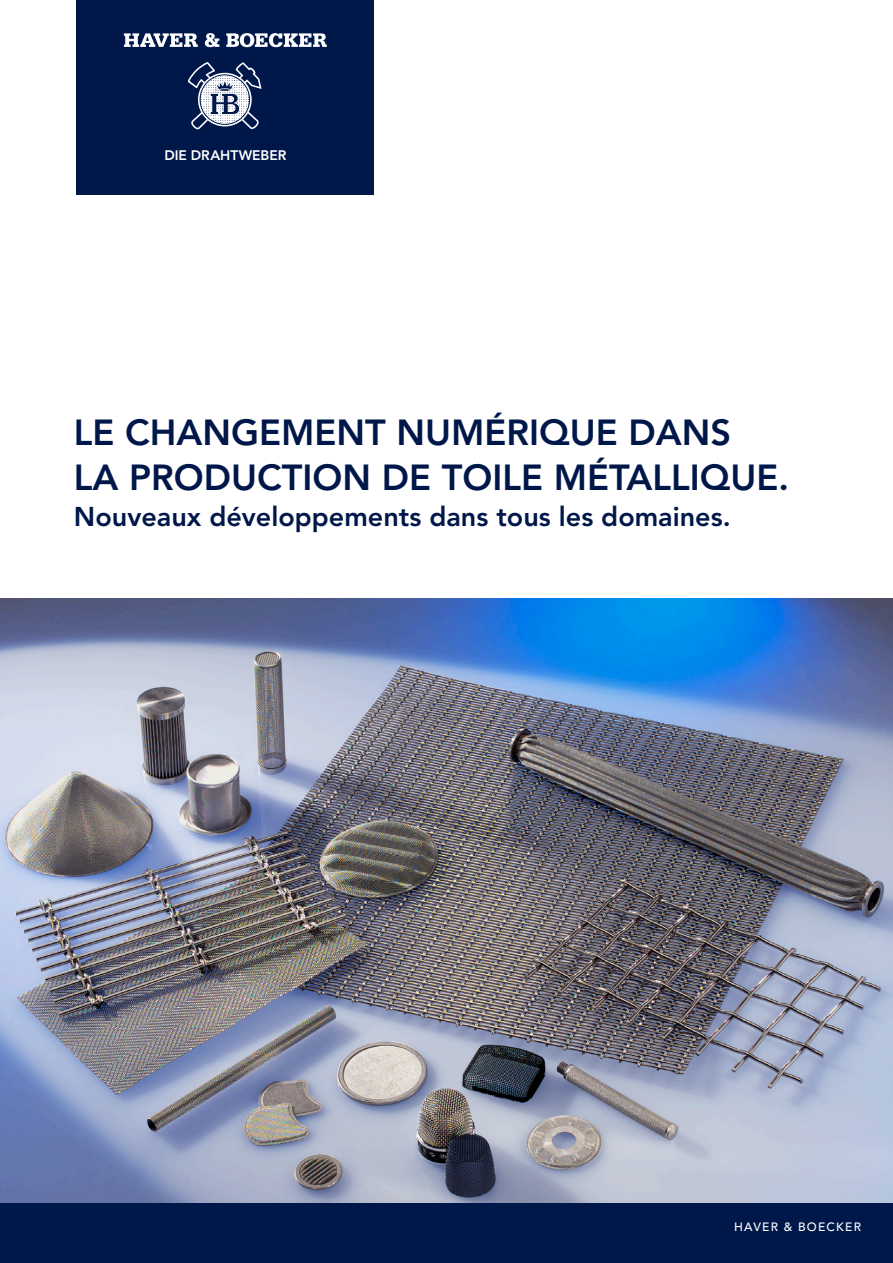
<style>
.page{position:relative;width:893px;height:1263px;background:#fff}
.page>*{position:absolute;margin:0;border:0;box-sizing:border-box;transform-origin:0 0}
.t1{font:800 36px/45px "Avenir LT Std";color:#00174a}
.t2{font:800 27px "Avenir LT Std";color:#00174a}
.t3{font:800 13.8px "Avenir LT Std";letter-spacing:-.005em;color:#fff}
.t4{font:500 12px "Avenir LT Std";letter-spacing:.1em;color:#fff}
</style>
<div class="page">
<img style="left:0;top:598px;width:893px;height:605px">
<div style="left:77px;top:0;width:297px;height:195px;background:#00174a"></div>
<svg style="left:188px;top:62px;width:74px;height:68px"></svg>
<svg style="left:124px;top:33px;width:74px;height:14px"></svg>
<svg style="left:205px;top:33px;width:14px;height:14px"></svg>
<svg style="left:226px;top:33px;width:101px;height:14px"></svg>
<div style="left:0;top:1203px;width:893px;height:60px;background:#00174a"></div>
<p class="t3" style="left:164px;top:147px;width:124px">DIE DRAHTWEBER</p>
<p class="t1" style="left:74px;top:410px;width:717px">LE CHANGEMENT NUMÉRIQUE DANS<br>LA PRODUCTION DE TOILE MÉTALLIQUE.</p>
<p class="t2" style="left:74px;top:500px;width:658px">Nouveaux développements dans tous les domaines.</p>
<p class="t4" style="left:734px;top:1220px;width:128px">HAVER &amp; BOECKER</p>
</div>
